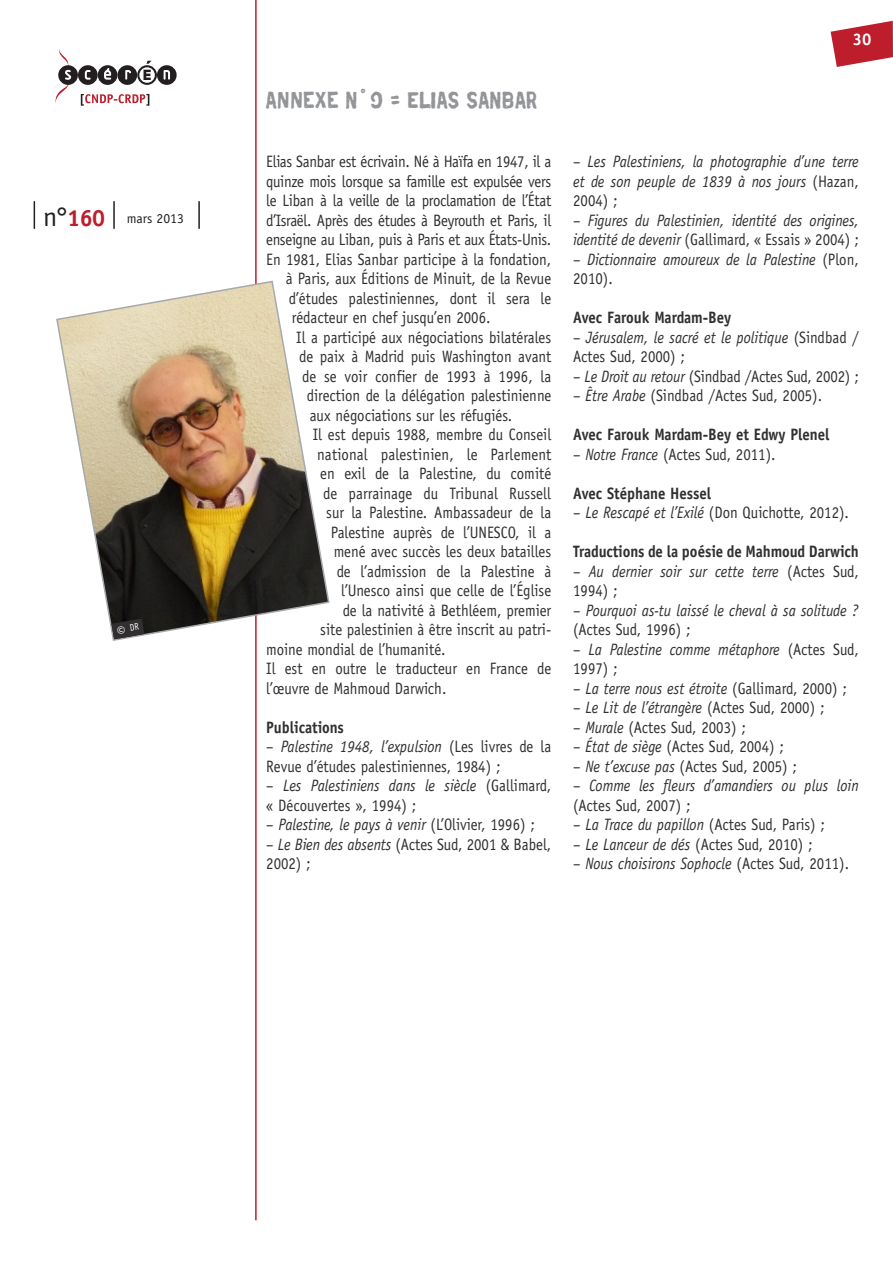
<style>
.page{position:relative;width:893px;height:1263px;background:#fff}
.page>*{position:absolute;margin:0;border:0;box-sizing:border-box;transform-origin:0 0}
.titre_2{font:21px "Repent";letter-spacing:.025em;color:#939598;scale:.8 1}
.t1{font:700 21px "Officina Sans Std";color:#fff}
.t2{font:700 16.8px "Officina Sans Std";color:#fff}
.txt_usuel{font:16.5px/19.5px "Officina Sans LT";color:#312f30;scale:.9 1}
.txt_usuel-2{font:italic 16.5px/19.5px "Officina Sans LT";color:#312f30;scale:.9 1}
.txt_usuel-3{font:700 16.5px "Officina Sans LT";color:#312f30;scale:.9 1}
.t3{font:13.65px "Officina Sans Std";color:#231f20}
.s1{font-size:27.3px}
.s2{font-weight:700;font-size:23.4px;color:#be1d2c}
.s3{font-style:italic}
.s4{font-style:normal}
</style>
<div class="page">
<hr style="left:255px;top:0;width:2px;height:1220px;background:#be1d2c">
<svg style="left:34px;top:201px;width:1px;height:28px"></svg>
<hr style="left:113px;top:201px;width:2px;height:28px;background:#231f20">
<hr style="left:198px;top:201px;width:2px;height:28px;background:#231f20">
<svg style="left:831px;top:21px;width:62px;height:46px"></svg>
<svg style="left:55px;top:49px;width:122px;height:57px"></svg>
<img style="left:56px;top:280px;width:274px;height:362px">
<svg style="left:111px;top:618px;width:34px;height:21px"></svg>
<p class="t3" style="left:43px;top:210px;width:142px"><span class="s1">n°</span><span class="s2">160</span> mars 2013</p>
<p class="titre_2" style="left:266px;top:88px;width:341px">ANNEXE N˚ 9 = ELIAS SANBAR</p>
<p class="txt_usuel" style="left:266px;top:152px;width:318px;text-align:justify">Elias Sanbar est écrivain. Né à Haïfa en 1947, il a quinze mois lorsque sa famille est expulsée vers le Liban à la veille de la proclamation de l’État d’Israël. Après des études à Beyrouth et Paris, il enseigne au Liban, puis à Paris et aux États-Unis.</p>
<p class="txt_usuel" style="left:266px;top:249px;width:318px">En 1981, Elias Sanbar participe à la fondation,</p>
<p class="txt_usuel" style="left:286px;top:269px;width:296px">à Paris, aux Éditions de Minuit, de la Revue</p>
<p class="txt_usuel" style="left:289px;top:288px;width:293px">d’études palestiniennes, dont il sera le</p>
<p class="txt_usuel" style="left:292px;top:308px;width:222px">rédacteur en chef jusqu’en 2006.</p>
<p class="txt_usuel" style="left:296px;top:327px;width:285px">Il a participé aux négociations bilatérales</p>
<p class="txt_usuel" style="left:299px;top:347px;width:281px">de paix à Madrid puis Washington avant</p>
<p class="txt_usuel" style="left:302px;top:366px;width:278px">de se voir confier de 1993 à 1996, la</p>
<p class="txt_usuel" style="left:307px;top:386px;width:273px">direction de la délégation palestinienne</p>
<p class="txt_usuel" style="left:310px;top:405px;width:227px">aux négociations sur les réfugiés.</p>
<p class="txt_usuel" style="left:313px;top:425px;width:266px">Il est depuis 1988, membre du Conseil</p>
<p class="txt_usuel" style="left:317px;top:444px;width:262px">national palestinien, le Parlement</p>
<p class="txt_usuel" style="left:320px;top:464px;width:258px">en exil de la Palestine, du comité</p>
<p class="txt_usuel" style="left:323px;top:483px;width:255px">de parrainage du Tribunal Russell</p>
<p class="txt_usuel" style="left:326px;top:503px;width:252px">sur la Palestine. Ambassadeur de la</p>
<p class="txt_usuel" style="left:331px;top:522px;width:247px">Palestine auprès de l’UNESCO, il a</p>
<p class="txt_usuel" style="left:334px;top:542px;width:243px">mené avec succès les deux batailles</p>
<p class="txt_usuel" style="left:337px;top:561px;width:240px">de l’admission de la Palestine à</p>
<p class="txt_usuel" style="left:341px;top:581px;width:235px">l’Unesco ainsi que celle de l’Église</p>
<p class="txt_usuel" style="left:343px;top:600px;width:233px">de la nativité à Bethléem, premier</p>
<p class="txt_usuel" style="left:320px;top:620px;width:258px">site palestinien à être inscrit au patri-</p>
<p class="txt_usuel" style="left:266px;top:639px;width:201px">moine mondial de l’humanité.</p>
<p class="txt_usuel" style="left:266px;top:659px;width:318px">Il est en outre le traducteur en France de l’œuvre de Mahmoud Darwich.</p>
<p class="txt_usuel-3" style="left:266px;top:717px;width:88px">Publications</p>
<p class="txt_usuel" style="left:266px;top:737px;width:318px">– <span class="s3">Palestine 1948, l’expulsion</span> (Les livres de la<br>Revue d’études palestiniennes, 1984) ;</p>
<p class="txt_usuel" style="left:266px;top:776px;width:318px">– <span class="s3">Les Palestiniens dans le siècle</span> (Gallimard, « Découvertes », 1994) ;</p>
<p class="txt_usuel-2" style="left:266px;top:815px;width:300px"><span class="s4">–</span> Palestine, le pays à venir <span class="s4">(L’Olivier, 1996) ;</span></p>
<p class="txt_usuel" style="left:266px;top:834px;width:318px">– <span class="s3">Le Bien des absents</span> (Actes Sud, 2001 &amp; Babel,<br>2002) ;</p>
<p class="t2" style="left:853px;top:29px;width:20px">30</p>
<p class="t1" style="left:843px;top:30px;width:25px">30</p>
<p class="txt_usuel-2" style="left:573px;top:152px;width:319px;text-align:justify"><span class="s4">–</span> Les Palestiniens, la photographie d’une terre et de son peuple de 1839 à nos jours <span class="s4">(Hazan, 2004) ;</span></p>
<p class="txt_usuel-2" style="left:573px;top:210px;width:319px"><span class="s4">–</span> Figures du Palestinien, identité des origines, identité de devenir <span class="s4">(Gallimard, « Essais » 2004) ;</span></p>
<p class="txt_usuel-2" style="left:573px;top:249px;width:319px"><span class="s4">–</span> Dictionnaire amoureux de la Palestine <span class="s4">(Plon,<br>2010).</span></p>
<p class="txt_usuel-3" style="left:573px;top:307px;width:177px">Avec Farouk Mardam-Bey</p>
<p class="txt_usuel-2" style="left:573px;top:327px;width:319px"><span class="s4">–</span> Jérusalem, le sacré et le politique <span class="s4">(Sindbad /<br>Actes Sud, 2000) ;</span></p>
<p class="txt_usuel" style="left:573px;top:366px;width:319px">– <span class="s3">Le Droit au retour</span> (Sindbad /Actes Sud, 2002) ;</p>
<p class="txt_usuel" style="left:573px;top:386px;width:278px">– <span class="s3">Être Arabe</span> (Sindbad /Actes Sud, 2005).</p>
<p class="txt_usuel-3" style="left:573px;top:424px;width:286px">Avec Farouk Mardam-Bey et Edwy Plenel</p>
<p class="txt_usuel" style="left:573px;top:444px;width:226px">– <span class="s3">Notre France</span> (Actes Sud, 2011).</p>
<p class="txt_usuel-3" style="left:573px;top:483px;width:155px">Avec Stéphane Hessel</p>
<p class="txt_usuel" style="left:573px;top:503px;width:308px">– <span class="s3">Le Rescapé et l’Exilé</span> (Don Quichotte, 2012).</p>
<p class="txt_usuel-3" style="left:573px;top:541px;width:319px">Traductions de la poésie de Mahmoud Darwich</p>
<p class="txt_usuel-2" style="left:573px;top:561px;width:319px"><span class="s4">–</span> Au dernier soir sur cette terre <span class="s4">(Actes Sud,<br>1994) ;</span></p>
<p class="txt_usuel-2" style="left:573px;top:600px;width:319px"><span class="s4">–</span> Pourquoi as-tu laissé le cheval à sa solitude ? <span class="s4">(Actes Sud, 1996) ;</span></p>
<p class="txt_usuel-2" style="left:573px;top:639px;width:319px"><span class="s4">–</span> La Palestine comme métaphore <span class="s4">(Actes Sud,<br>1997) ;</span></p>
<p class="txt_usuel-2" style="left:573px;top:678px;width:306px"><span class="s4">–</span> La terre nous est étroite <span class="s4">(Gallimard, 2000) ;</span></p>
<p class="txt_usuel-2" style="left:573px;top:698px;width:281px"><span class="s4">–</span> Le Lit de l’étrangère <span class="s4">(Actes Sud, 2000) ;</span></p>
<p class="txt_usuel" style="left:573px;top:717px;width:193px">– <span class="s3">Murale</span> (Actes Sud, 2003) ;</p>
<p class="txt_usuel" style="left:573px;top:737px;width:236px">– <span class="s3">État de siège</span> (Actes Sud, 2004) ;</p>
<p class="txt_usuel" style="left:573px;top:756px;width:250px">– <span class="s3">Ne t’excuse pas</span> (Actes Sud, 2005) ;</p>
<p class="txt_usuel-2" style="left:573px;top:776px;width:319px"><span class="s4">–</span> Comme les fleurs d’amandiers ou plus loin <span class="s4">(Actes Sud, 2007) ;</span></p>
<p class="txt_usuel" style="left:573px;top:815px;width:281px">– <span class="s3">La Trace du papillon</span> (Actes Sud, Paris) ;</p>
<p class="txt_usuel" style="left:573px;top:834px;width:268px">– <span class="s3">Le Lanceur de dés</span> (Actes Sud, 2010) ;</p>
<p class="txt_usuel-2" style="left:573px;top:854px;width:308px"><span class="s4">–</span> Nous choisirons Sophocle <span class="s4">(Actes Sud, 2011).</span></p>
</div>
